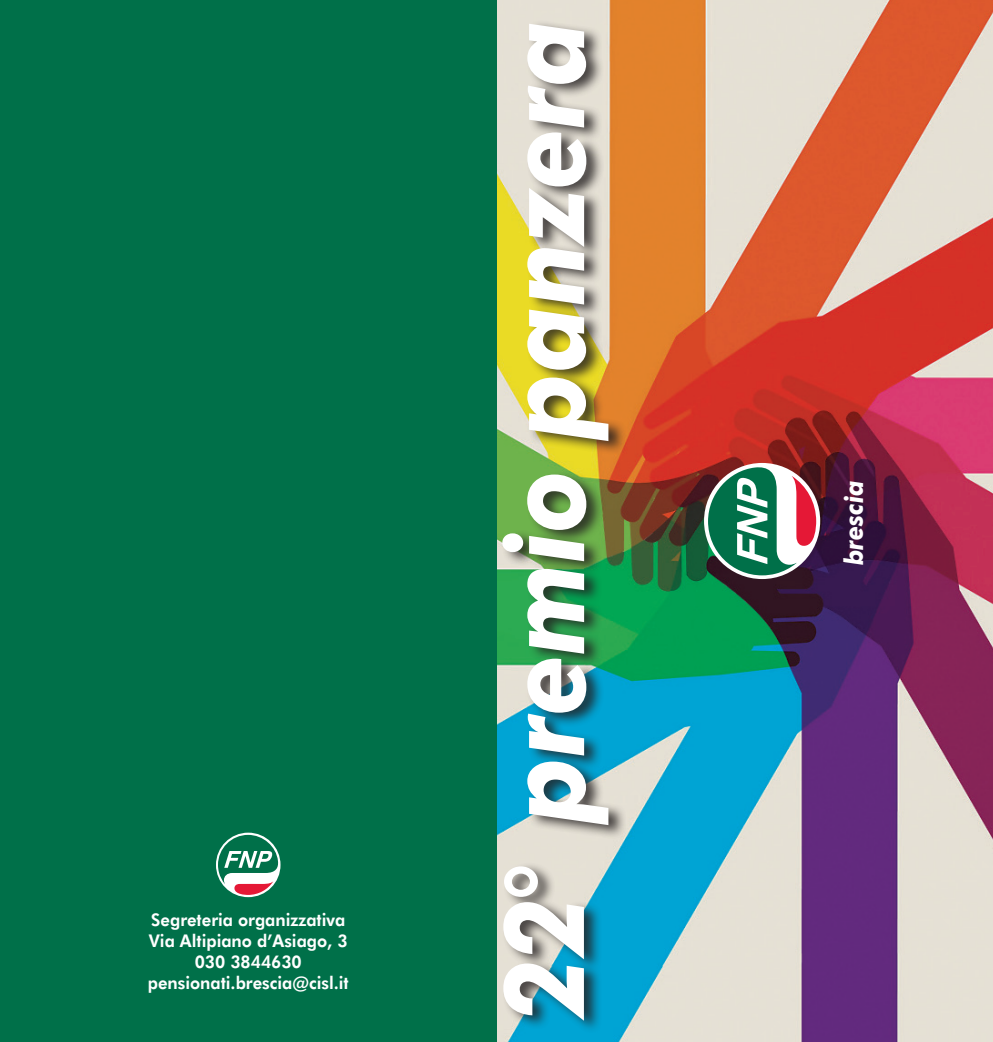
<style>
.page{position:relative;width:993px;height:1042px;background:#fff}
.page>*{position:absolute;margin:0;border:0;box-sizing:border-box;transform-origin:0 0}
.t1{font:italic 700 111.48px "Futura BT";color:#fff;scale:.9 1}
.t2{font:italic 700 26.25px "Futura BT";color:#fff;scale:.9 1}
.t3{font:800 17.5px/21px "Futura BT";color:#fff;text-align:center;scale:.95 1}
</style>
<div class="page">
<img style="left:496px;top:0;width:496px;height:1042px">
<div style="left:501px;top:861px;width:100px;height:172px;background:#231f20;opacity:.8"></div>
<div style="left:500px;top:18px;width:125px;height:820px;background:#231f20;opacity:.8"></div>
<div style="left:0;top:0;width:496px;height:1042px;background:#007049"></div>
<svg style="left:703px;top:463px;width:116px;height:116px"></svg>
<svg style="left:707px;top:466px;width:108px;height:109px"></svg>
<svg style="left:216px;top:832px;width:64px;height:65px"></svg>
<svg style="left:218px;top:835px;width:61px;height:60px"></svg>
<p class="t3" style="left:148px;top:909px;width:213px">Segreteria organizzativa<br>Via Altipiano d’Asiago, 3<br>030 3844630 pensionati.brescia@cisl.it</p>
<h1 class="t1" style="left:476px;top:1021px;width:1114px;rotate:-90deg">22° premio panzera</h1>
<h2 class="t2" style="left:837px;top:565px;width:96px;rotate:-90deg">brescia</h2>
</div>
